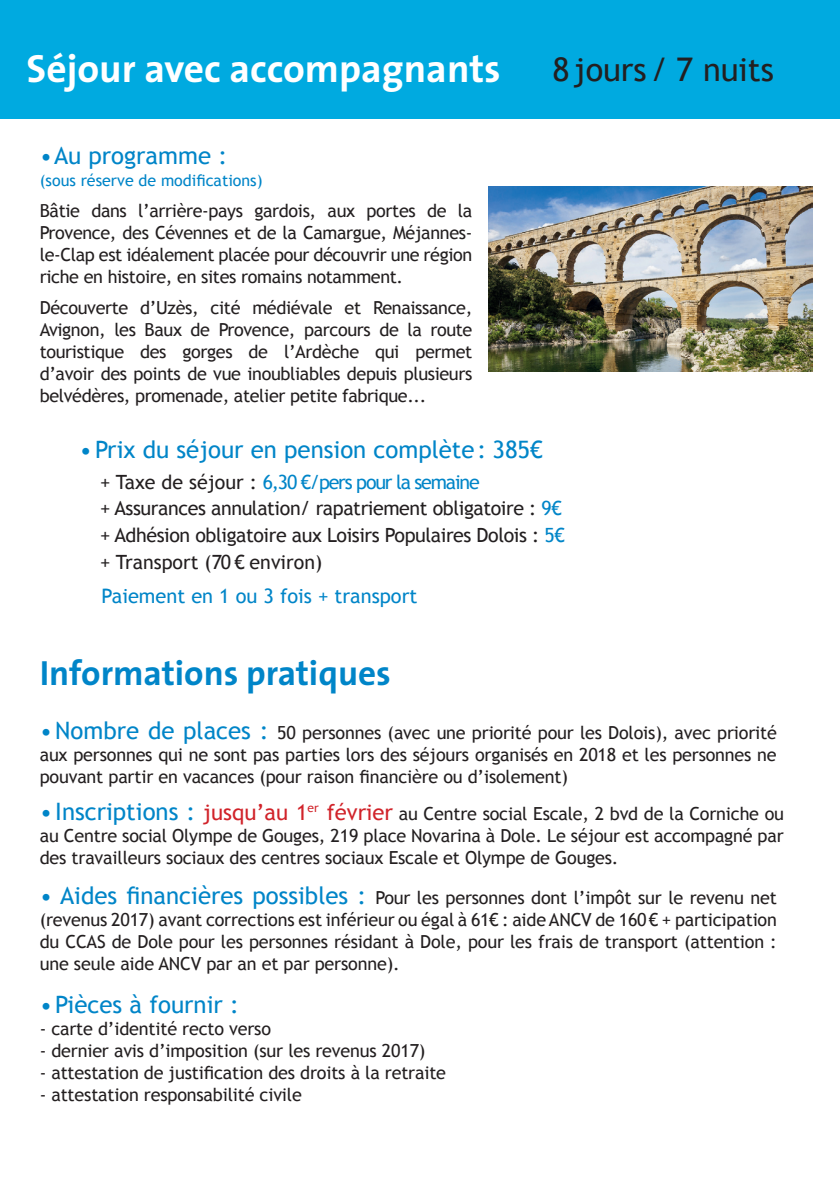
<style>
.page{position:relative;width:840px;height:1191px;background:#fff}
.page>*{position:absolute;margin:0;border:0;box-sizing:border-box;transform-origin:0 0}
.t1{font:700 39.4px "The Sans";color:#fff}
.t2{font:700 35.2px "The Sans";color:#0085c8}
.t3{font:32.6px "Trebuchet MS";color:#231f20}
.t4{font:24px "Trebuchet MS";color:#0085c8}
.t5{font:20px "Trebuchet MS";color:#0085c8}
.t6{font:19.6px/26.6px "Trebuchet MS";letter-spacing:-.02em;color:#231f20}
.t7{font:18px/22px "Trebuchet MS";letter-spacing:-.01em;color:#231f20;text-align:justify}
.t8{font:16px "Trebuchet MS";color:#0085c8}
.s1{color:#0085c8}
.s2{font-size:24px;color:#0085c8}
.s3{font-size:22px;color:#d1232a}
</style>
<div class="page">
<div style="left:0;top:0;width:839px;height:118px;background:#00aae0"></div>
<img style="left:488px;top:187px;width:324px;height:184px">
<h1 class="t1" style="left:27px;top:36px;width:475px">Séjour avec accompagnants</h1>
<h3 class="t3" style="left:552px;top:51px;width:223px">8jours/ 7 nuits</h3>
<h3 class="t4" style="left:40px;top:142px;width:189px">•Au programme :</h3>
<p class="t8" style="left:40px;top:171px;width:224px">(sous réserve de modifications)</p>
<p class="t7" style="left:40px;top:200px;width:434px">Bâtie dans l’arrière-pays gardois, aux portes de la Provence, des Cévennes et de la Camargue, Méjannes&shy;le-Clap est idéalement placée pour découvrir une région riche en histoire, en sites romains notamment.</p>
<p class="t7" style="left:40px;top:297px;width:434px">Découverte d’Uzès, cité médiévale et Renaissance, Avignon, les Baux de Provence, parcours de la route touristique des gorges de l’Ardèche qui permet d’avoir des points de vue inoubliables depuis plusieurs belvédères, promenade, atelier petite fabrique...</p>
<h3 class="t4" style="left:79px;top:435px;width:464px">•Prix du séjour en pension complète: 385€</h3>
<p class="t6" style="left:100px;top:469px;width:466px">+ Taxe de séjour : <span class="s1">6,30 €/pers pour la semaine<br></span>+ Assurances annulation/ rapatriement obligatoire : <span class="s1">9€ </span>+ Adhésion obligatoire aux Loisirs Populaires Dolois : <span class="s1">5€ </span>+ Transport (70 € environ)</p>
<p class="t5" style="left:102px;top:584px;width:317px">Paiement en 1 ou 3 fois + transport</p>
<h2 class="t2" style="left:40px;top:643px;width:352px">Informations pratiques</h2>
<p class="t7" style="left:40px;top:722px;width:738px"><span class="s2">•Nombre de places :</span> 50 personnes (avec une priorité pour les Dolois), avec priorité aux personnes qui ne sont pas parties lors des séjours organisés en 2018 et les personnes ne pouvant partir en vacances (pour raison financière ou d’isolement)</p>
<p class="t7" style="left:40px;top:803px;width:745px"><span class="s2">•Inscriptions :</span> <span class="s3">jusqu’au 1</span><sup>er</sup> <span class="s3">février</span> au Centre social Escale, 2 bvd de la Corniche ou au Centre social Olympe de Gouges, 219 place Novarina à Dole. Le séjour est accompagné par des travailleurs sociaux des centres sociaux Escale et Olympe de Gouges.</p>
<p class="t7" style="left:40px;top:886px;width:738px"><span class="s2">• Aides financières possibles :</span> Pour les personnes dont l’impôt sur le revenu net (revenus 2017) avant corrections est inférieur ou égal à 61€ : aide ANCV de 160€ + participation du CCAS de Dole pour les personnes résidant à Dole, pour les frais de transport (attention : une seule aide ANCV par an et par personne).</p>
<h3 class="t4" style="left:40px;top:990px;width:201px">•Pièces à fournir :</h3>
<p class="t7" style="left:40px;top:1018px;width:233px">- carte d’identité recto verso</p>
<p class="t7" style="left:40px;top:1040px;width:387px">- dernier avis d’imposition (sur les revenus 2017)</p>
<p class="t7" style="left:40px;top:1062px;width:407px">- attestation de justification des droits à la retraite</p>
<p class="t7" style="left:40px;top:1084px;width:263px">- attestation responsabilité civile</p>
</div>
